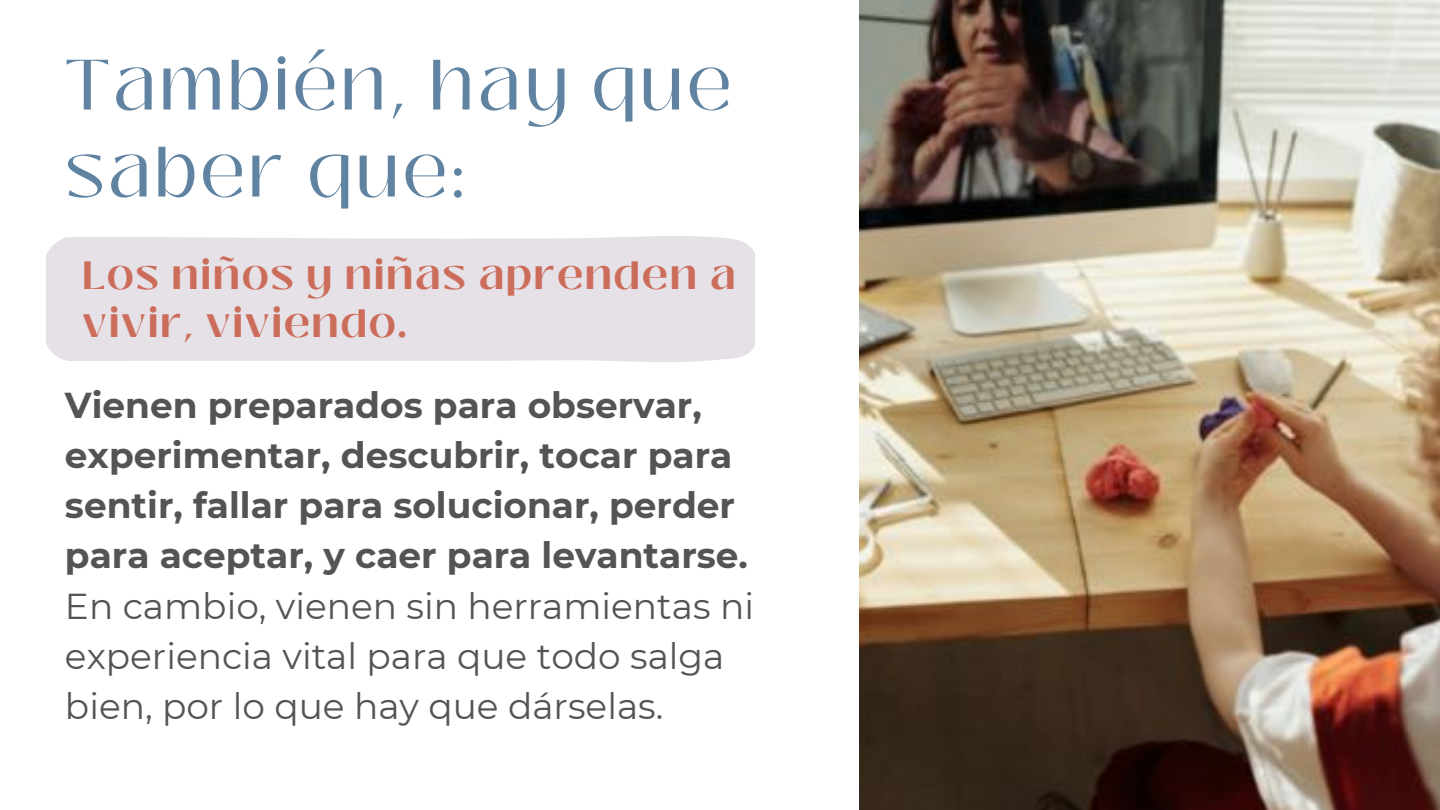
<style>
.page{position:relative;width:1440px;height:810px;background:#fff}
.page>*{position:absolute;margin:0;border:0;box-sizing:border-box;transform-origin:0 0}
.t1{font:70.9px/87px "Black Mango";letter-spacing:.055em;color:#6083a2}
.t2{font:700 39.3px/48.2px "Black Mango";letter-spacing:.055em;color:#cc6d5b}
.t3{font:700 35.9px/50.2px "Montserrat";color:#545454}
.t4{font:35.9px/50.2px "Montserrat";color:#545454}
</style>
<div class="page">
<div style="left:47px;top:236px;width:708px;height:126px;background:#e6e1e7"></div>
<img style="left:859px;top:0;width:581px;height:810px">
<h1 class="t1" style="left:65px;top:42px;width:668px">También, hay que saber que:</h1>
<p class="t2" style="left:82px;top:251px;width:654px">Los niños y niñas aprenden a vivir, viviendo.</p>
<p class="t3" style="left:65px;top:380px;width:685px">Vienen preparados para observar, experimentar, descubrir, tocar para sentir, fallar para solucionar, perder para aceptar, y caer para levantarse.</p>
<p class="t4" style="left:65px;top:581px;width:691px">En cambio, vienen sin herramientas ni experiencia vital para que todo salga bien, por lo que hay que dárselas.</p>
</div>
